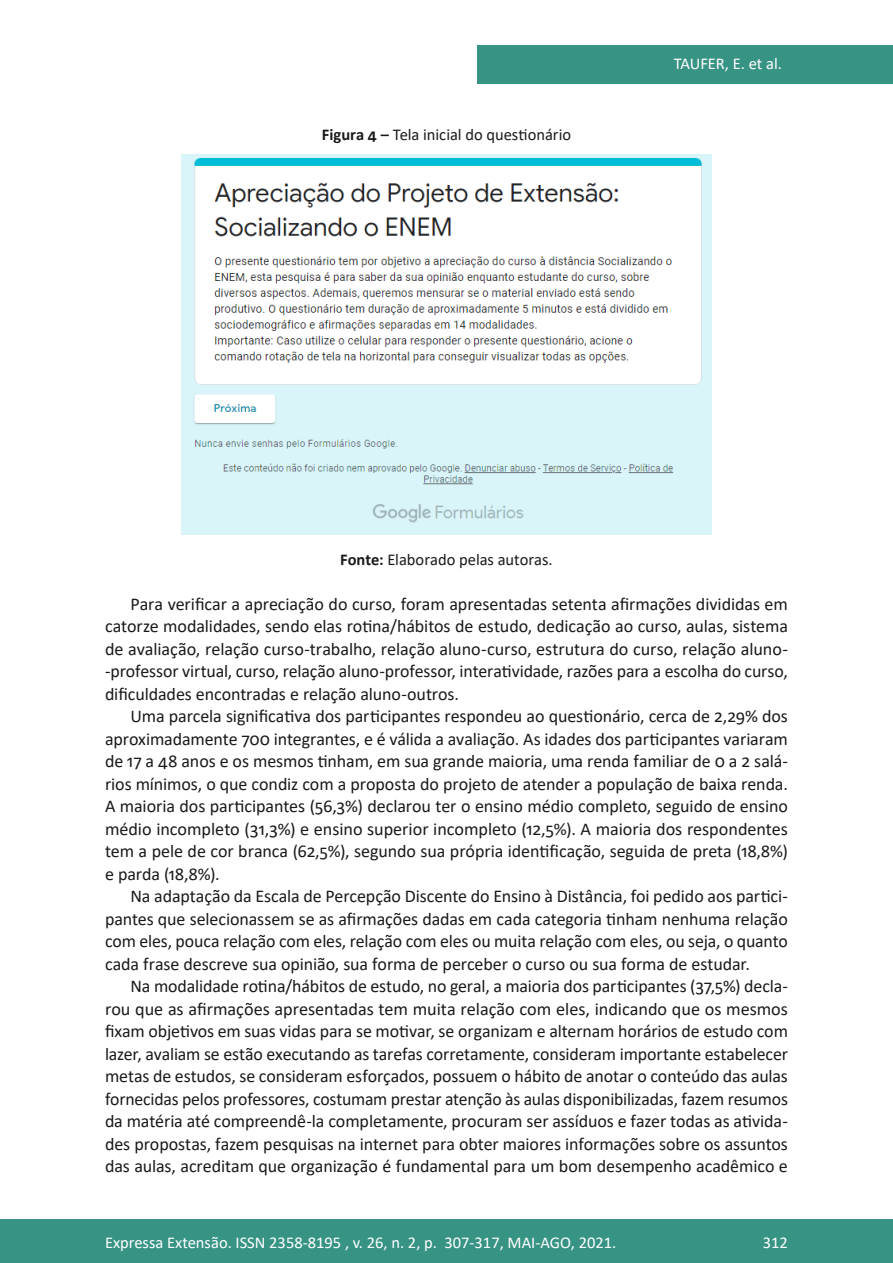
<style>
.page{position:relative;width:893px;height:1263px;background:#fff}
.page>*{position:absolute;margin:0;border:0;box-sizing:border-box;transform-origin:0 0}
.Principal_-_Texto{font:18px/22.5px "Calibri";letter-spacing:-.005em;color:#1a1a1a;text-align:justify}
.t1{font:16.5px "Calibri";color:#fff}
.Imagens_-_Título{font:16.5px "Calibri";letter-spacing:-.005em;color:#1a1a1a}
.Imagens_-_Legenda{font:16.5px "Calibri";color:#1a1a1a}
.s1{font-weight:700}
</style>
<div class="page">
<div style="left:477px;top:45px;width:416px;height:39px;background:#379384"></div>
<div style="left:0;top:1219px;width:893px;height:44px;background:#379384"></div>
<img style="left:182px;top:155px;width:529px;height:379px">
<p class="Imagens_-_Título" style="left:322px;top:123px;width:251px"><span class="s1">Figura 4 –</span> Tela inicial do questionário</p>
<p class="t1" style="left:674px;top:52px;width:110px">TAUFER, E. et al.</p>
<p class="Imagens_-_Legenda" style="left:340px;top:548px;width:214px"><span class="s1">Fonte:</span> Elaborado pelas autoras.</p>
<p class="Principal_-_Texto" style="left:105px;top:592px;width:684px;text-indent:26px">Para verificar a apreciação do curso, foram apresentadas setenta afirmações divididas em catorze modalidades, sendo elas rotina/hábitos de estudo, dedicação ao curso, aulas, sistema de avaliação, relação curso-trabalho, relação aluno-curso, estrutura do curso, relação aluno--professor virtual, curso, relação aluno-professor, interatividade, razões para a escolha do curso, dificuldades encontradas e relação aluno-outros.</p>
<p class="Principal_-_Texto" style="left:105px;top:704px;width:684px;text-indent:26px">Uma parcela significativa dos participantes respondeu ao questionário, cerca de 2,29% dos aproximadamente 700 integrantes, e é válida a avaliação. As idades dos participantes variaram de 17 a 48 anos e os mesmos tinham, em sua grande maioria, uma renda familiar de 0 a 2 salá&shy;rios mínimos, o que condiz com a proposta do projeto de atender a população de baixa renda.<br>A maioria dos participantes (56,3%) declarou ter o ensino médio completo, seguido de ensino médio incompleto (31,3%) e ensino superior incompleto (12,5%). A maioria dos respondentes tem a pele de cor branca (62,5%), segundo sua própria identificação, seguida de preta (18,8%) e parda (18,8%).</p>
<p class="Principal_-_Texto" style="left:105px;top:884px;width:684px;text-indent:26px">Na adaptação da Escala de Percepção Discente do Ensino à Distância, foi pedido aos partici&shy;pantes que selecionassem se as afirmações dadas em cada categoria tinham nenhuma relação com eles, pouca relação com eles, relação com eles ou muita relação com eles, ou seja, o quanto cada frase descreve sua opinião, sua forma de perceber o curso ou sua forma de estudar.</p>
<p class="Principal_-_Texto" style="left:105px;top:974px;width:684px;text-indent:26px">Na modalidade rotina/hábitos de estudo, no geral, a maioria dos participantes (37,5%) decla&shy;rou que as afirmações apresentadas tem muita relação com eles, indicando que os mesmos fixam objetivos em suas vidas para se motivar, se organizam e alternam horários de estudo com lazer, avaliam se estão executando as tarefas corretamente, consideram importante estabelecer metas de estudos, se consideram esforçados, possuem o hábito de anotar o conteúdo das aulas fornecidas pelos professores, costumam prestar atenção às aulas disponibilizadas, fazem resumos da matéria até compreendê-la completamente, procuram ser assíduos e fazer todas as ativida&shy;des propostas, fazem pesquisas na internet para obter maiores informações sobre os assuntos das aulas, acreditam que organização é fundamental para um bom desempenho acadêmico e</p>
<p class="t1" style="left:105px;top:1230px;width:513px">Expressa Extensão. ISSN 2358-8195 , v. 26, n. 2, p. 307-317, MAI-AGO, 2021.</p>
<p class="t1" style="left:763px;top:1230px;width:27px">312</p>
</div>
